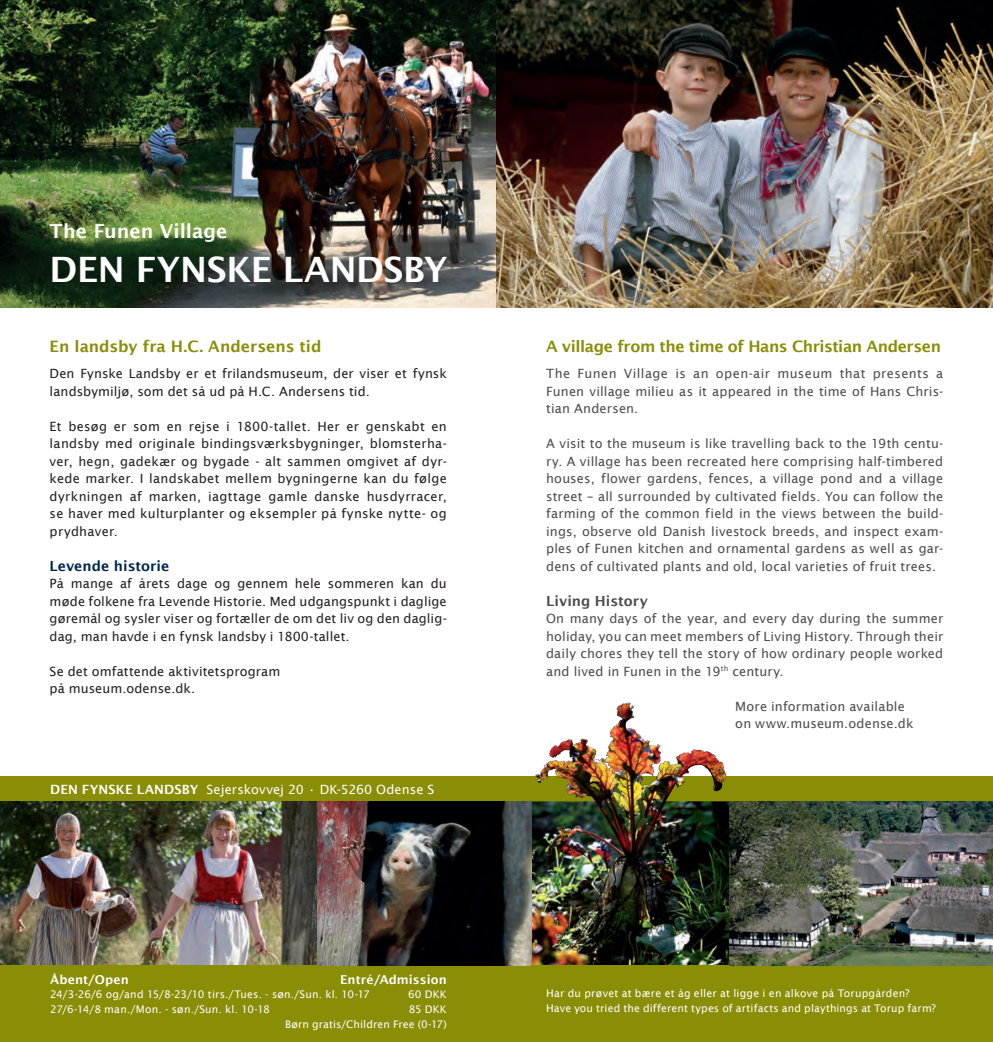
<style>
.page{position:relative;width:993px;height:1042px;background:#fff}
.page>*{position:absolute;margin:0;border:0;box-sizing:border-box;transform-origin:0 0}
.t1{font:600 35px "Lucida Sans";letter-spacing:-.01em;color:#fff}
.t2{font:600 19.25px "Lucida Sans";color:#fff}
.t3{font:600 15.75px "Lucida Sans";letter-spacing:-.025em;color:#8a8d06}
.t4{font:600 15.75px "Lucida Sans";color:#8a8d06}
.t5{font:600 14px "Lucida Sans";color:#00264d}
.t6{font:600 14px "Lucida Sans";letter-spacing:.005em;color:#4b4c4d}
.t7{font:12.78px/17.5px "Lucida Sans";letter-spacing:.015em;color:#4b4c4d;text-align:justify}
.t8{font:12.78px/17.5px "Lucida Sans";letter-spacing:.01em;color:#231f20}
.t9{font:12.78px "Lucida Sans";letter-spacing:.005em;color:#fff}
.t10{font:600 12.25px "Lucida Sans";letter-spacing:.01em;color:#fff}
.t11{font:10.5px/14.9px "Lucida Sans";letter-spacing:.015em;color:#fff}
.s1{font-weight:600}
</style>
<div class="page">
<div style="left:0;top:776px;width:496px;height:266px;background:#8a8d06"></div>
<img style="left:0;top:0;width:918px;height:308px">
<img style="left:0;top:801px;width:496px;height:164px">
<img style="left:496px;top:776px;width:496px;height:189px">
<img style="left:918px;top:0;width:74px;height:308px">
<img style="left:592px;top:702px;width:36px;height:59px">
<div style="left:496px;top:965px;width:496px;height:77px;background:#8a8d06"></div>
<img style="left:729px;top:801px;width:263px;height:164px">
<h2 class="t2" style="left:50px;top:220px;width:179px">the funen Village</h2>
<h1 class="t1" style="left:50px;top:249px;width:400px">den fynske lAndsBy</h1>
<p class="t4" style="left:50px;top:337px;width:273px">en landsby fra H.C. Andersens tid</p>
<p class="t8" style="left:50px;top:365px;width:398px">Den Fynske Landsby er et frilandsmuseum, der viser et fynsk landsbymiljø, som det så ud på H.C. Andersens tid.</p>
<p class="t8" style="left:50px;top:417px;width:398px;text-align:justify">Et besøg er som en rejse i 1800-tallet. Her er genskabt en landsby med originale bindingsværksbygninger, blomsterha&shy;ver, hegn, gadekær og bygade - alt sammen omgivet af dyr&shy;kede marker. I landskabet mellem bygningerne kan du følge dyrkningen af marken, iagttage gamle danske husdyrracer, se haver med kulturplanter og eksempler på fynske nytte- og prydhaver.</p>
<p class="t5" style="left:50px;top:558px;width:121px">levende historie</p>
<p class="t8" style="left:50px;top:575px;width:398px;text-align:justify">På mange af årets dage og gennem hele sommeren kan du møde folkene fra Levende Historie. Med udgangspunkt i daglige gøremål og sysler viser og fortæller de om det liv og den daglig&shy;dag, man havde i en fynsk landsby i 1800-tallet.</p>
<p class="t8" style="left:50px;top:662px;width:232px">Se det omfattende aktivitetsprogram på museum.odense.dk.</p>
<p class="t9" style="left:50px;top:782px;width:385px"><span class="s1">den fynske lAndsBy</span> Sejerskovvej 20 • DK-5260 Odense S</p>
<p class="t10" style="left:50px;top:972px;width:80px">åbent/open</p>
<p class="t11" style="left:50px;top:987px;width:321px">24/3-26/6 og/and 15/8-23/10 tirs./Tues. - søn./Sun. kl. 10-17<br>27/6-14/8 man./Mon. - søn./Sun. kl. 10-18</p>
<p class="t10" style="left:340px;top:972px;width:108px">entré/Admission</p>
<p class="t11" style="left:285px;top:987px;width:163px;text-align:right">60 DKK<br>85 DKK<br>Børn gratis/Children Free (0-17)</p>
<p class="t3" style="left:546px;top:337px;width:396px">A village from the time of Hans Christian Andersen</p>
<p class="t7" style="left:546px;top:365px;width:398px">The Funen Village is an open-air museum that presents a Funen village milieu as it appeared in the time of Hans Chris&shy;tian Andersen.</p>
<p class="t7" style="left:546px;top:435px;width:398px">A visit to the museum is like travelling back to the 19th centu&shy;ry. A village has been recreated here comprising half-timbered houses, flower gardens, fences, a village pond and a village street – all surrounded by cultivated fields. You can follow the farming of the common field in the views between the build&shy;ings, observe old Danish livestock breeds, and inspect exam&shy;ples of Funen kitchen and ornamental gardens as well as gar&shy;dens of cultivated plants and old, local varieties of fruit trees.</p>
<p class="t6" style="left:546px;top:593px;width:103px">living History</p>
<p class="t7" style="left:546px;top:610px;width:398px">On many days of the year, and every day during the summer holiday, you can meet members of Living History. Through their daily chores they tell the story of how ordinary people worked and lived in Funen in the 19<sup>th</sup> century.</p>
<p class="t7" style="left:735px;top:697px;width:180px">More information available on www.museum.odense.dk</p>
<p class="t11" style="left:546px;top:986px;width:391px">Har du prøvet at bære et åg eller at ligge i en alkove på Torupgården?<br>Have you tried the different types of artifacts and playthings at Torup farm?</p>
</div>
